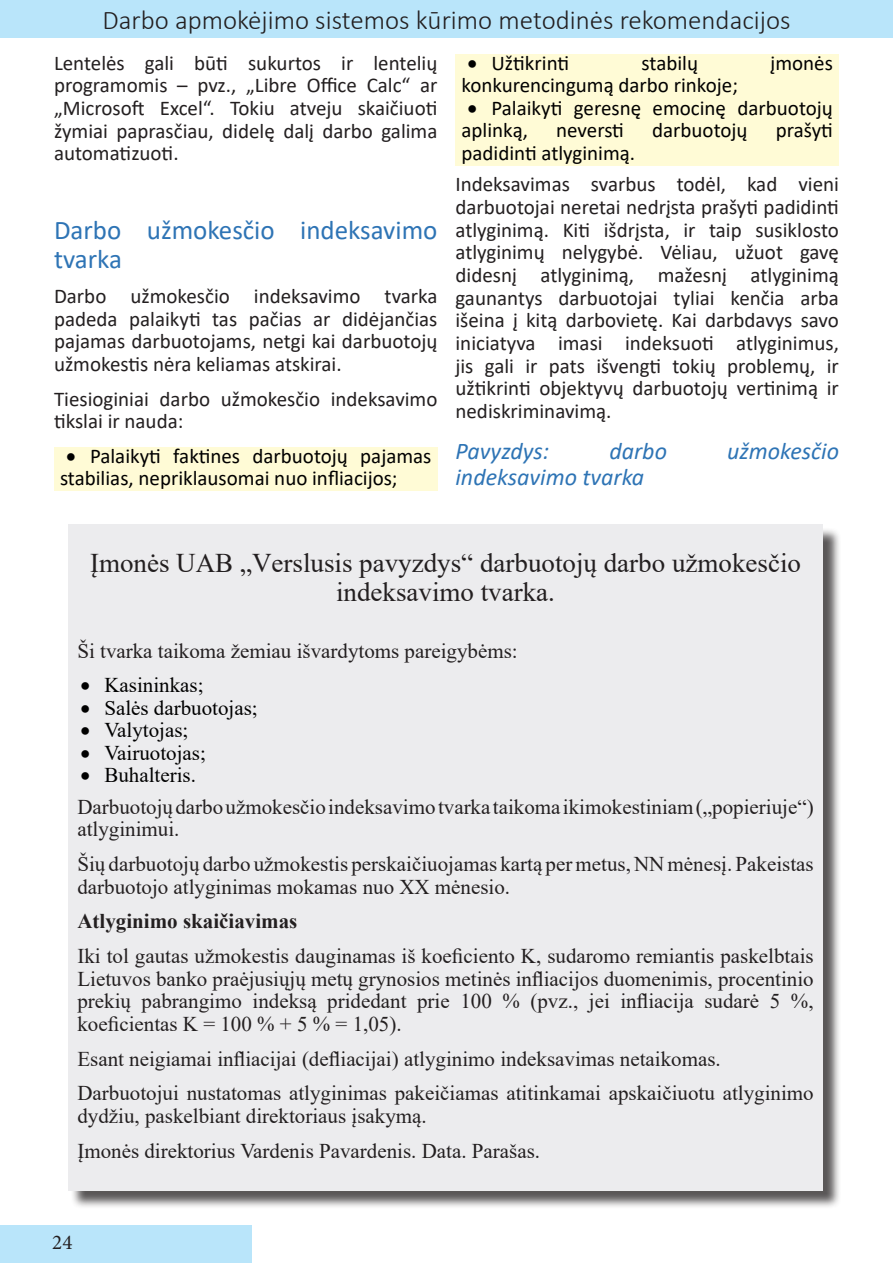
<style>
.page{position:relative;width:893px;height:1263px;background:#fff}
.page>*{position:absolute;margin:0;border:0;box-sizing:border-box;transform-origin:0 0}
.t1{font:27px/29.1px "Times New Roman";color:#231f20;text-align:center}
.t2{font:300 27px "Calibri";color:#231f20}
.Heading_3{font:27px/29.1px "Calibri";color:#2e74b5}
.Heading_4{font:italic 24px "Calibri";color:#2e74b5}
.t3{font:21px/22.6px "Calibri";color:#231f20;text-align:justify}
.t4{font:21px/22.6px "Times New Roman";color:#231f20}
.t5{font:21px/22.5px "Calibri";color:#000}
.t6{font:21px "Times New Roman";color:#000}
.t7{font:700 21px "Times New Roman";color:#231f20}
.t8{font:21px "Minion Pro";color:#231f20}
</style>
<div class="page">
<div style="left:0;top:1225px;width:251px;height:38px;background:#b9e5fa"></div>
<div style="left:0;top:0;width:893px;height:37px;background:#b9e5fa"></div>
<div style="left:54px;top:447px;width:383px;height:44px;background:#fffbd6"></div>
<div style="left:455px;top:54px;width:384px;height:111px;background:#fffbd6"></div>
<div style="left:71px;top:527px;width:771px;height:683px;background:#231f20;opacity:.75"></div>
<div style="left:68px;top:525px;width:755px;height:666px;background:#ececee"></div>
<p class="t2" style="left:102px;top:3px;width:690px">Darbo apmokėjimo sistemos kūrimo metodinės rekomendacijos</p>
<p class="t3" style="left:54px;top:51px;width:385px">Lentelės gali būti sukurtos ir lentelių programomis – pvz., „Libre Office Calc“ ar „Microsoft Excel“. Tokiu atveju skaičiuoti žymiai paprasčiau, didelę dalį darbo galima automatizuoti.</p>
<p class="t5" style="left:467px;top:51px;width:103px">• Užtikrinti</p>
<p class="t5" style="left:642px;top:51px;width:58px">stabilų</p>
<p class="t5" style="left:771px;top:51px;width:64px">įmonės</p>
<p class="t5" style="left:461px;top:74px;width:278px">konkurencingumą darbo rinkoje;</p>
<p class="t5" style="left:461px;top:96px;width:373px">• Palaikyti geresnę emocinę darbuotojų aplinką,</p>
<p class="t5" style="left:556px;top:119px;width:69px">neversti</p>
<p class="t5" style="left:652px;top:119px;width:97px">darbuotojų</p>
<p class="t5" style="left:776px;top:119px;width:59px">prašyti</p>
<p class="t5" style="left:461px;top:141px;width:175px">padidinti atlyginimą.</p>
<p class="t3" style="left:455px;top:173px;width:385px">Indeksavimas svarbus todėl, kad vieni darbuotojai neretai nedrįsta prašyti padidinti atlyginimą. Kiti išdrįsta, ir taip susiklosto atlyginimų nelygybė. Vėliau, užuot gavę didesnį atlyginimą, mažesnį atlyginimą gaunantys darbuotojai tyliai kenčia arba išeina į kitą darbovietę. Kai darbdavys savo iniciatyva imasi indeksuoti atlyginimus, jis gali ir pats išvengti tokių problemų, ir užtikrinti objektyvų darbuotojų vertinimą ir nediskriminavimą.</p>
<p class="Heading_4" style="left:455px;top:434px;width:95px">Pavyzdys:</p>
<p class="Heading_4" style="left:609px;top:434px;width:59px">darbo</p>
<p class="Heading_4" style="left:727px;top:434px;width:113px">užmokesčio</p>
<p class="Heading_4" style="left:455px;top:460px;width:190px">indeksavimo tvarka</p>
<p class="Heading_3" style="left:54px;top:215px;width:385px">Darbo užmokesčio indeksavimo tvarka</p>
<p class="t3" style="left:54px;top:284px;width:385px">Darbo užmokesčio indeksavimo tvarka padeda palaikyti tas pačias ar didėjančias pajamas darbuotojams, netgi kai darbuotojų užmokestis nėra keliamas atskirai.</p>
<p class="t3" style="left:54px;top:387px;width:385px">Tiesioginiai darbo užmokesčio indeksavimo tikslai ir nauda:</p>
<p class="t5" style="left:60px;top:444px;width:373px">• Palaikyti faktines darbuotojų pajamas stabilias, nepriklausomai nuo infliacijos;</p>
<p class="t1" style="left:90px;top:548px;width:712px">Įmonės UAB „Verslusis pavyzdys“ darbuotojų darbo užmokesčio indeksavimo tvarka.</p>
<p class="t4" style="left:77px;top:639px;width:442px">Ši tvarka taikoma žemiau išvardytoms pareigybėms:</p>
<p class="t6" style="left:80px;top:670px;width:125px">• Kasininkas;</p>
<p class="t6" style="left:80px;top:693px;width:179px">• Salės darbuotojas;</p>
<p class="t6" style="left:80px;top:715px;width:110px">• Valytojas;</p>
<p class="t6" style="left:80px;top:738px;width:127px">• Vairuotojas;</p>
<p class="t6" style="left:80px;top:760px;width:117px">• Buhalteris.</p>
<p class="t4" style="left:77px;top:795px;width:738px">Darbuotojų darbo užmokesčio indeksavimo tvarka taikoma ikimokestiniam („popieriuje“) atlyginimui.</p>
<p class="t4" style="left:77px;top:852px;width:738px">Šių darbuotojų darbo užmokestis perskaičiuojamas kartą per metus, NN mėnesį. Pakeistas darbuotojo atlyginimas mokamas nuo XX mėnesio.</p>
<p class="t7" style="left:77px;top:906px;width:221px">Atlyginimo skaičiavimas</p>
<p class="t4" style="left:77px;top:944px;width:738px;text-align:justify">Iki tol gautas užmokestis dauginamas iš koeficiento K, sudaromo remiantis paskelbtais Lietuvos banko praėjusiųjų metų grynosios metinės infliacijos duomenimis, procentinio prekių pabrangimo indeksą pridedant prie 100 % (pvz., jei infliacija sudarė 5 %, koeficientas K = 100 % + 5 % = 1,05).</p>
<p class="t4" style="left:77px;top:1047px;width:645px">Esant neigiamai infliacijai (defliacijai) atlyginimo indeksavimas netaikomas.</p>
<p class="t4" style="left:77px;top:1081px;width:738px">Darbuotojui nustatomas atlyginimas pakeičiamas atitinkamai apskaičiuotu atlyginimo dydžiu, paskelbiant direktoriaus įsakymą.</p>
<p class="t4" style="left:77px;top:1139px;width:464px">Įmonės direktorius Vardenis Pavardenis. Data. Parašas.</p>
<p class="t8" style="left:52px;top:1229px;width:22px">24</p>
</div>
